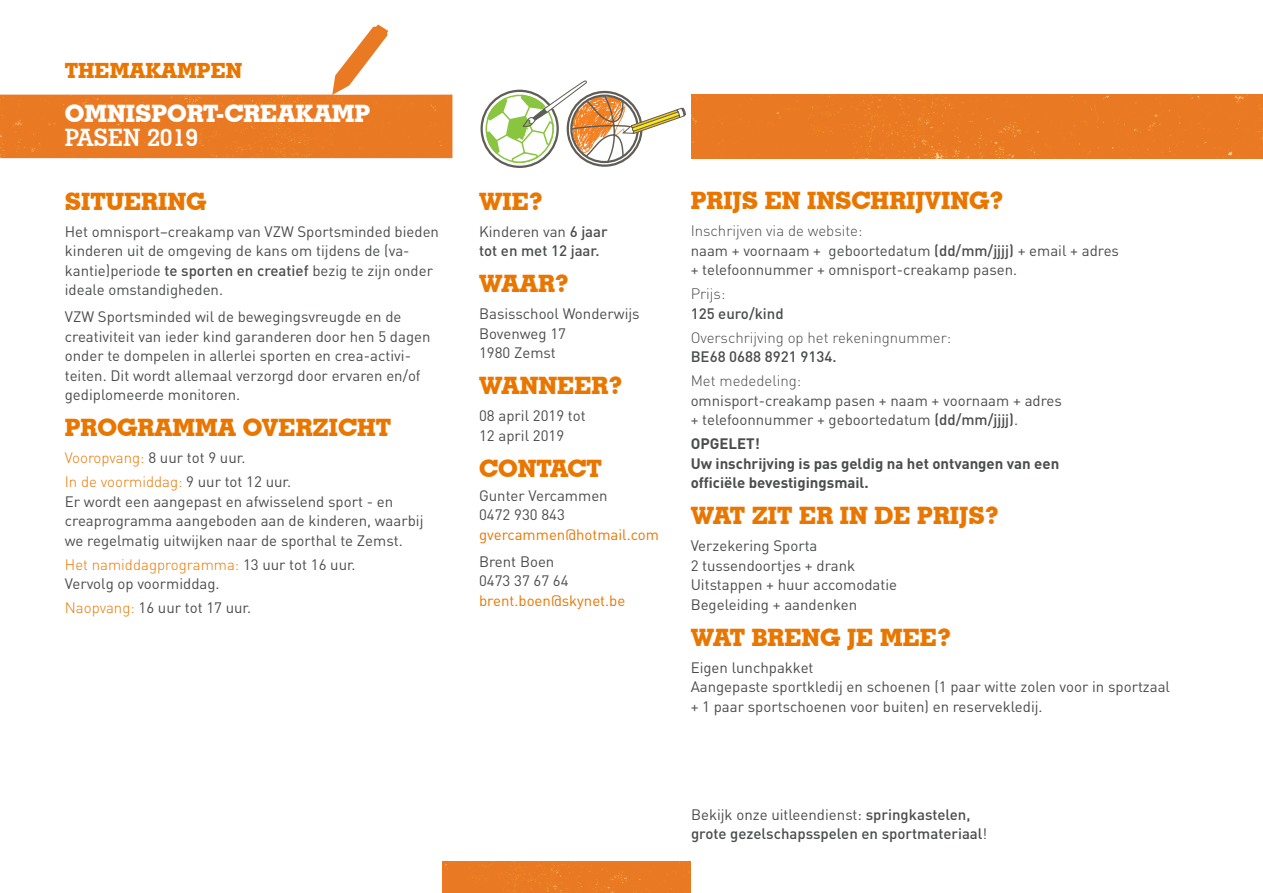
<style>
.page{position:relative;width:1263px;height:893px;background:#fff}
.page>*{position:absolute;margin:0;border:0;box-sizing:border-box;transform-origin:0 0}
.t1{font:700 24px "Geometric Slab 703 BT Xtra";color:#e97600}
.t2{font:700 24px "Geometric Slab 703 BT Xtra";color:#fff}
.t3{font:700 24px "Geometric Slab 703 BT";color:#fff}
.t4{font:700 21px "Geometric Slab 703 BT Xtra";color:#e97600}
.t5{font:15px/19.5px "DIN";color:#4b4c4d}
.t6{font:500 15px/19.5px "DIN";color:#4b4c4d}
.t7{font:700 15px/19.5px "DIN";color:#4b4c4d}
.t8{font:300 15px "DIN";color:#4b4c4d}
.t9{font:300 15px/24px "DIN";color:#ea7700}
.t10{font:15px "DIN";color:#e97600}
.s1{font-weight:500}
.s2{font-weight:400;color:#4b4c4d}
.s3{font-weight:300;color:#ea7700}
.s4{font-weight:400}
.s5{font-weight:300}
</style>
<div class="page">
<img style="left:0;top:24px;width:452px;height:134px">
<svg style="left:486px;top:80px;width:200px;height:87px"></svg>
<div style="left:691px;top:95px;width:572px;height:63px;background:#ea7924"></div>
<div style="left:442px;top:861px;width:249px;height:32px;background:#ea7924"></div>
<h2 class="t4" style="left:65px;top:58px;width:179px">THEMAKAMPEN</h2>
<h1 class="t2" style="left:65px;top:99px;width:307px">OMNISPORT-CREAKAMP</h1>
<h1 class="t3" style="left:65px;top:123px;width:135px">PASEN 2019</h1>
<h1 class="t1" style="left:65px;top:186px;width:143px">SITUERING</h1>
<p class="t5" style="left:65px;top:221px;width:376px">Het omnisport–creakamp van VZW Sportsminded bieden kinderen uit de omgeving de kans om tijdens de (va&shy;kantie)periode <span class="s1">te sporten en creatief</span> bezig te zijn onder ideale omstandigheden.</p>
<p class="t5" style="left:65px;top:307px;width:367px">VZW Sportsminded wil de bewegingsvreugde en de creativiteit van ieder kind garanderen door hen 5 dagen onder te dompelen in allerlei sporten en crea-activi&shy;teiten. Dit wordt allemaal verzorgd door ervaren en/of gediplomeerde monitoren.</p>
<h1 class="t1" style="left:65px;top:413px;width:328px">PROGRAMMA OVERZICHT</h1>
<p class="t9" style="left:65px;top:446px;width:228px">Vooropvang: <span class="s2">8 uur tot 9 uur.<br></span>In de voormiddag: <span class="s2">9 uur tot 12 uur.</span></p>
<p class="t5" style="left:65px;top:491px;width:360px">Er wordt een aangepast en afwisselend sport - en creaprogramma aangeboden aan de kinderen, waarbij we regelmatig uitwijken naar de sporthal te Zemst.</p>
<p class="t5" style="left:65px;top:554px;width:292px"><span class="s3">Het namiddagprogramma:</span> 13 uur tot 16 uur.<br>Vervolg op voormiddag.</p>
<p class="t5" style="left:65px;top:598px;width:188px"><span class="s3">Naopvang:</span> 16 uur tot 17 uur.</p>
<h1 class="t1" style="left:479px;top:186px;width:66px">WIE?</h1>
<p class="t6" style="left:479px;top:221px;width:130px"><span class="s4">Kinderen van</span> 6 jaar tot en met 12 jaar.</p>
<h1 class="t1" style="left:479px;top:269px;width:92px">WAAR?</h1>
<p class="t5" style="left:479px;top:304px;width:162px">Basisschool Wonderwijs<br>Bovenweg 17<br>1980 Zemst</p>
<h1 class="t1" style="left:479px;top:371px;width:145px">WANNEER?</h1>
<p class="t5" style="left:479px;top:406px;width:108px">08 april 2019 tot<br>12 april 2019</p>
<h1 class="t1" style="left:479px;top:453px;width:124px">CONTACT</h1>
<p class="t5" style="left:479px;top:485px;width:130px">Gunter Vercammen<br>0472 930 843</p>
<p class="t10" style="left:479px;top:525px;width:181px">gvercammen@hotmail.com</p>
<p class="t5" style="left:479px;top:551px;width:91px">Brent Boen<br>0473 37 67 64</p>
<p class="t10" style="left:479px;top:591px;width:148px">brent.boen@skynet.be</p>
<h1 class="t1" style="left:691px;top:186px;width:315px">PRIJS EN INSCHRIJVING?</h1>
<p class="t5" style="left:691px;top:221px;width:430px"><span class="s5">Inschrijven via de website:<br></span>naam + voornaam + geboortedatum <span class="s1">(dd/mm/jjjj)</span> + email + adres + telefoonnummer + omnisport-creakamp pasen.</p>
<p class="t8" style="left:691px;top:285px;width:36px">Prijs:</p>
<p class="t6" style="left:691px;top:303px;width:95px">125 euro/kind</p>
<p class="t8" style="left:691px;top:328px;width:262px">Overschrijving op het rekeningnummer:</p>
<p class="t6" style="left:691px;top:347px;width:147px">BE68 0688 8921 9134.</p>
<p class="t8" style="left:691px;top:372px;width:112px">Met mededeling:</p>
<p class="t5" style="left:691px;top:390px;width:373px">omnisport-creakamp pasen + naam + voornaam + adres + telefoonnummer + geboortedatum <span class="s1">(dd/mm/jjjj)</span>.</p>
<p class="t7" style="left:691px;top:434px;width:370px">OPGELET!<br>Uw inschrijving is pas geldig na het ontvangen van een officiële bevestigingsmail.</p>
<h1 class="t1" style="left:691px;top:501px;width:310px">WAT ZIT ER IN DE PRIJS?</h1>
<p class="t5" style="left:691px;top:536px;width:208px">Verzekering Sporta<br>2 tussendoortjes + drank<br>Uitstappen + huur accomodatie<br>Begeleiding + aandenken</p>
<h1 class="t1" style="left:691px;top:623px;width:262px">WAT BRENG JE MEE?</h1>
<p class="t5" style="left:691px;top:657px;width:481px">Eigen lunchpakket<br>Aangepaste sportkledij en schoenen (1 paar witte zolen voor in sportzaal + 1 paar sportschoenen voor buiten) en reservekledij.</p>
<p class="t6" style="left:691px;top:804px;width:298px"><span class="s4">Bekijk onze uitleendienst:</span> springkastelen, grote gezelschapsspelen en sportmateriaal<span class="s4">!</span></p>
</div>
